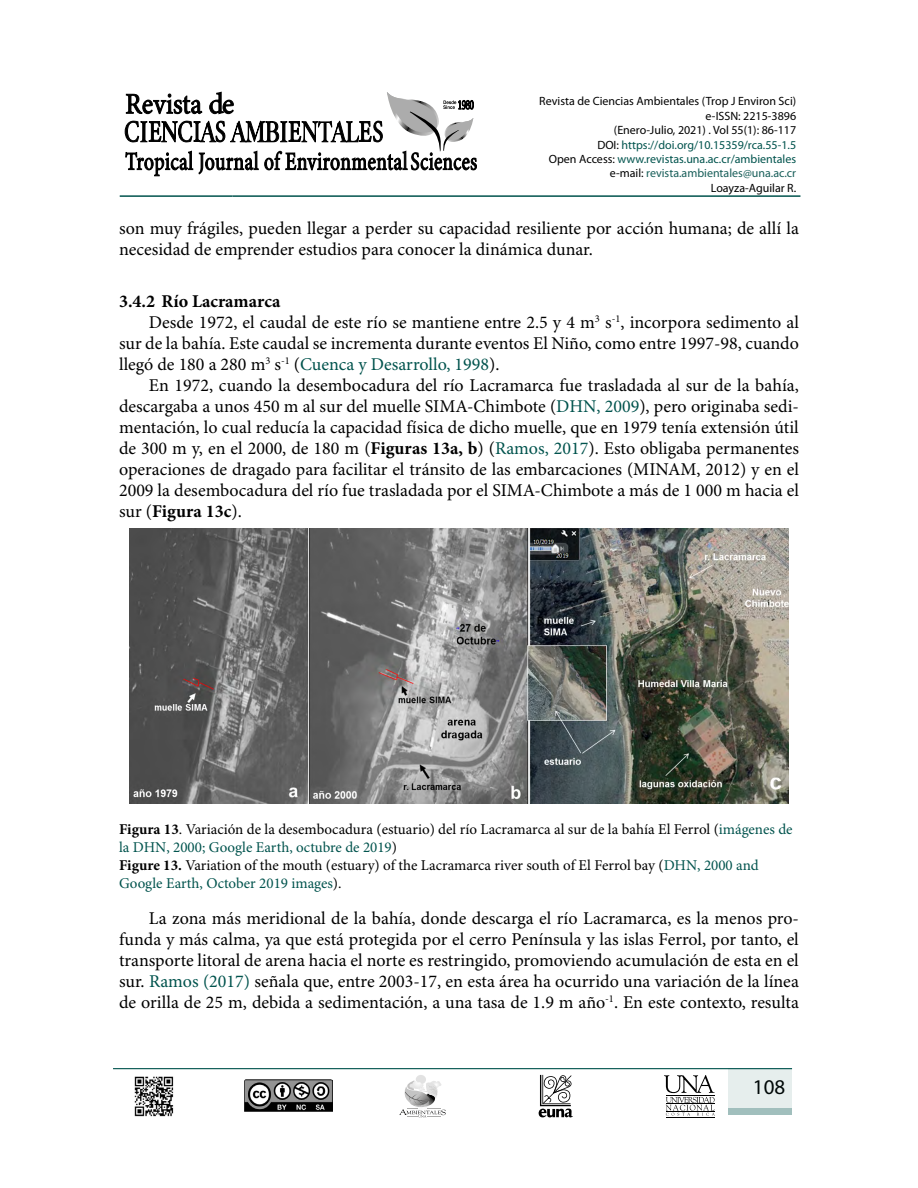
<style>
.page{position:relative;width:918px;height:1188px;background:#fff}
.page>*{position:absolute;margin:0;border:0;box-sizing:border-box;transform-origin:0 0}
.t1{font:21px "Myriad Pro";color:#000}
.t2{font:18px/21px "Minion Pro";color:#000}
.t3{font:18px "Minion Pro";color:#00534d}
.t4{font:700 18px "Minion Pro";color:#000}
.t5{font:15px/18px "Minion Pro";color:#000}
.t6{font:12px/14.4px "Myriad Pro";color:#000;text-align:right}
.s1{color:#00534d}
.s2{color:#195f5a}
.s3{color:#000}
.s4{font-weight:700}
.s5{font-weight:400}
</style>
<div class="page">
<hr style="left:120px;top:195px;width:113px;height:2px;background:#00534d">
<hr style="left:233px;top:195px;width:567px;height:2px;background:#00534d">
<svg style="left:539px;top:1075px;width:34px;height:42px"></svg>
<div style="left:416px;top:1075px;width:10px;height:9px;background:#e2e2e2;border-radius:50%"></div>
<svg style="left:399px;top:1081px;width:47px;height:36px"></svg>
<hr style="left:666px;top:1117px;width:48px;height:1px;background:#000">
<svg style="left:664px;top:1075px;width:51px;height:41px"></svg>
<hr style="left:113px;top:1068px;width:679px;height:1px;background:#00534d">
<div style="left:729px;top:1068px;width:63px;height:46px;background:#e6eeed"></div>
<div style="left:729px;top:1108px;width:63px;height:6px;background:#a1bfbd"></div>
<img style="left:244px;top:1080px;width:89px;height:31px">
<img style="left:134px;top:1076px;width:40px;height:41px">
<svg style="left:125px;top:92px;width:352px;height:84px"></svg>
<img style="left:129px;top:529px;width:660px;height:274px">
<p class="t6" style="left:539px;top:94px;width:258px">Revista de Ciencias Ambientales (Trop J Environ Sci) e-ISSN: 2215-3896<br>(Enero-Julio, 2021) . Vol 55(1): 86-117<br>DOI: <span class="s1">https://doi.org/10.15359/rca.55-1.5<br></span>Open Access: <span class="s1">www.revistas.una.ac.cr/ambientales </span>e-mail: <span class="s2">revista.ambientales@una.ac.cr </span>Loayza-Aguilar R.</p>
<p class="t2" style="left:119px;top:219px;width:681px">son muy frágiles, pueden llegar a perder su capacidad resiliente por acción humana; de allí la necesidad de emprender estudios para conocer la dinámica dunar.</p>
<p class="t4" style="left:119px;top:288px;width:163px">3.4.2 Río Lacramarca</p>
<p class="t2" style="left:149px;top:312px;width:652px">Desde 1972, el caudal de este río se mantiene entre 2.5 y 4 m<sup>3</sup> s<sup>-1</sup>, incorpora sedimento al</p>
<p class="t2" style="left:119px;top:333px;width:681px">sur de la bahía. Este caudal se incrementa durante eventos El Niño, como entre 1997-98, cuando</p>
<p class="t3" style="left:119px;top:353px;width:382px"><span class="s3">llegó de 180 a 280 m</span><sup>3</sup> <span class="s3">s</span><sup>-1</sup> <span class="s3">(</span>Cuenca y Desarrollo, 1998<span class="s3">).</span></p>
<p class="t2" style="left:149px;top:375px;width:652px">En 1972, cuando la desembocadura del río Lacramarca fue trasladada al sur de la bahía,</p>
<p class="t2" style="left:119px;top:396px;width:681px">descargaba a unos 450 m al sur del muelle SIMA-Chimbote (<span class="s1">DHN, 2009</span>), pero originaba sedi-</p>
<p class="t2" style="left:119px;top:417px;width:681px">mentación, lo cual reducía la capacidad física de dicho muelle, que en 1979 tenía extensión útil</p>
<p class="t2" style="left:119px;top:438px;width:681px">de 300 m y, en el 2000, de 180 m (<span class="s4">Figuras 13a, b</span>) (<span class="s1">Ramos, 2017</span>). Esto obligaba permanentes</p>
<p class="t2" style="left:119px;top:459px;width:681px">operaciones de dragado para facilitar el tránsito de las embarcaciones (MINAM, 2012) y en el</p>
<p class="t2" style="left:119px;top:480px;width:681px">2009 la desembocadura del río fue trasladada por el SIMA-Chimbote a más de 1 000 m hacia el</p>
<p class="t4" style="left:119px;top:498px;width:124px"><span class="s5">sur (</span>Figura 13c<span class="s5">).</span></p>
<p class="t5" style="left:119px;top:821px;width:675px"><span class="s4">Figura 13</span>. Variación de la desembocadura (estuario) del río Lacramarca al sur de la bahía El Ferrol (<span class="s1">imágenes de la DHN, 2000; Google Earth, octubre de 2019</span>)<br><span class="s4">Figure 13.</span> Variation of the mouth (estuary) of the Lacramarca river south of El Ferrol bay (<span class="s1">DHN, 2000 and Google Earth, October 2019 images</span>).</p>
<p class="t2" style="left:119px;top:909px;width:681px;text-align:justify;text-indent:30px">La zona más meridional de la bahía, donde descarga el río Lacramarca, es la menos pro&shy;funda y más calma, ya que está protegida por el cerro Península y las islas Ferrol, por tanto, el transporte litoral de arena hacia el norte es restringido, promoviendo acumulación de esta en el sur. <span class="s1">Ramos (2017)</span> señala que, entre 2003-17, en esta área ha ocurrido una variación de la línea de orilla de 25 m, debida a sedimentación, a una tasa de 1.9 m año<sup>-1</sup>. En este contexto, resulta</p>
<p class="t1" style="left:753px;top:1074px;width:34px">108</p>
</div>
